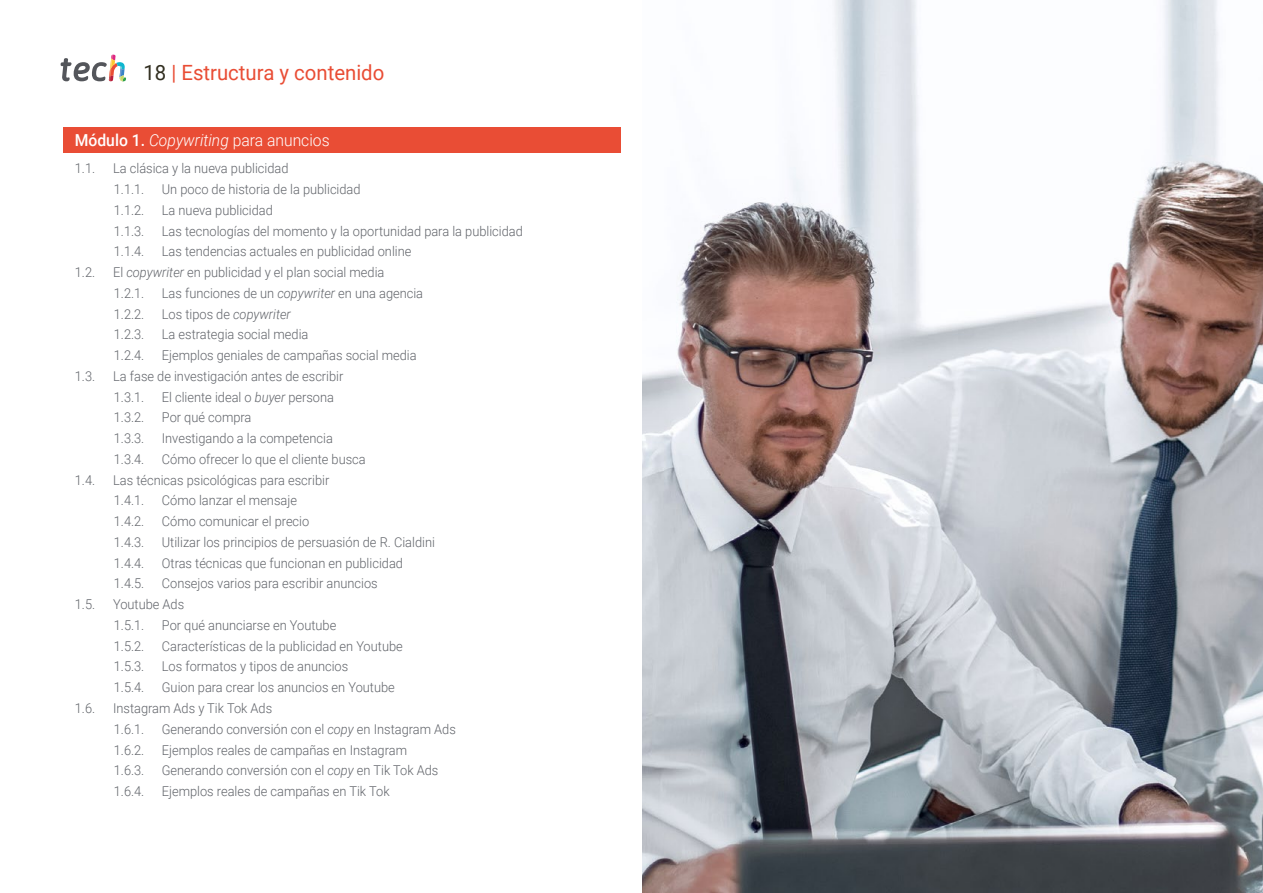
<style>
.page{position:relative;width:1263px;height:893px;background:#fff}
.page>*{position:absolute;margin:0;border:0;box-sizing:border-box;transform-origin:0 0}
.t1{font:21px "Roboto";color:#e94d35}
.t2{font:300 16.5px "Roboto";color:#fff;scale:.95 1}
.t3{font:300 13.5px/20.7px "Roboto";color:#61646a;scale:.95 1}
.s1{color:#312e20}
.s2{font-weight:500}
.s3{font-style:italic}
</style>
<div class="page">
<svg style="left:61px;top:55px;width:65px;height:27px"></svg>
<div style="left:64px;top:128px;width:557px;height:25px;background:#e94d35"></div>
<img style="left:642px;top:0;width:621px;height:893px">
<h1 class="t1" style="left:144px;top:57px;width:242px"><span class="s1">18</span> | Estructura y contenido</h1>
<p class="t2" style="left:75px;top:129px;width:270px"><span class="s2">Módulo 1.</span> <span class="s3">Copywriting</span> para anuncios</p>
<p class="t3" style="left:75px;top:158px;width:23px">1.1.</p>
<p class="t3" style="left:113px;top:158px;width:186px">La clásica y la nueva publicidad<br>1.1.1.</p>
<p class="t3" style="left:162px;top:179px;width:211px">Un poco de historia de la publicidad</p>
<p class="t3" style="left:114px;top:199px;width:34px">1.1.2.</p>
<p class="t3" style="left:162px;top:199px;width:118px">La nueva publicidad</p>
<p class="t3" style="left:114px;top:220px;width:34px">1.1.3.</p>
<p class="t3" style="left:162px;top:220px;width:381px">Las tecnologías del momento y la oportunidad para la publicidad</p>
<p class="t3" style="left:114px;top:241px;width:34px">1.1.4.</p>
<p class="t3" style="left:162px;top:241px;width:264px">Las tendencias actuales en publicidad online</p>
<p class="t3" style="left:75px;top:262px;width:23px">1.2.</p>
<p class="t3" style="left:113px;top:262px;width:287px">El <span class="s3">copywriter</span> en publicidad y el plan social media<br>1.2.1.</p>
<p class="t3" style="left:162px;top:282px;width:277px">Las funciones de un <span class="s3">copywriter</span> en una agencia</p>
<p class="t3" style="left:114px;top:303px;width:34px">1.2.2.</p>
<p class="t3" style="left:162px;top:303px;width:137px">Los tipos de <span class="s3">copywriter</span></p>
<p class="t3" style="left:114px;top:324px;width:34px">1.2.3.</p>
<p class="t3" style="left:162px;top:324px;width:156px">La estrategia social media</p>
<p class="t3" style="left:114px;top:345px;width:34px">1.2.4.</p>
<p class="t3" style="left:162px;top:345px;width:270px">Ejemplos geniales de campañas social media</p>
<p class="t3" style="left:75px;top:365px;width:23px">1.3.</p>
<p class="t3" style="left:113px;top:365px;width:244px">La fase de investigación antes de escribir<br>1.3.1.</p>
<p class="t3" style="left:162px;top:386px;width:183px">El cliente ideal o <span class="s3">buyer</span> persona</p>
<p class="t3" style="left:114px;top:407px;width:34px">1.3.2.</p>
<p class="t3" style="left:162px;top:407px;width:96px">Por qué compra</p>
<p class="t3" style="left:114px;top:428px;width:34px">1.3.3.</p>
<p class="t3" style="left:162px;top:428px;width:181px">Investigando a la competencia</p>
<p class="t3" style="left:114px;top:448px;width:34px">1.3.4.</p>
<p class="t3" style="left:162px;top:448px;width:216px">Cómo ofrecer lo que el cliente busca</p>
<p class="t3" style="left:75px;top:469px;width:23px">1.4.</p>
<p class="t3" style="left:113px;top:469px;width:229px">Las técnicas psicológicas para escribir<br>1.4.1.</p>
<p class="t3" style="left:162px;top:490px;width:144px">Cómo lanzar el mensaje</p>
<p class="t3" style="left:114px;top:511px;width:34px">1.4.2.</p>
<p class="t3" style="left:162px;top:511px;width:157px">Cómo comunicar el precio</p>
<p class="t3" style="left:114px;top:531px;width:34px">1.4.3.</p>
<p class="t3" style="left:162px;top:531px;width:289px">Utilizar los principios de persuasión de R. Cialdini</p>
<p class="t3" style="left:114px;top:552px;width:34px">1.4.4.</p>
<p class="t3" style="left:162px;top:552px;width:255px">Otras técnicas que funcionan en publicidad</p>
<p class="t3" style="left:114px;top:573px;width:34px">1.4.5.</p>
<p class="t3" style="left:162px;top:573px;width:229px">Consejos varios para escribir anuncios</p>
<p class="t3" style="left:75px;top:594px;width:23px">1.5.</p>
<p class="t3" style="left:113px;top:594px;width:76px">Youtube Ads<br>1.5.1.</p>
<p class="t3" style="left:162px;top:614px;width:185px">Por qué anunciarse en Youtube</p>
<p class="t3" style="left:114px;top:635px;width:34px">1.5.2.</p>
<p class="t3" style="left:162px;top:635px;width:255px">Características de la publicidad en Youtube</p>
<p class="t3" style="left:114px;top:656px;width:34px">1.5.3.</p>
<p class="t3" style="left:162px;top:656px;width:198px">Los formatos y tipos de anuncios</p>
<p class="t3" style="left:114px;top:677px;width:34px">1.5.4.</p>
<p class="t3" style="left:162px;top:677px;width:247px">Guion para crear los anuncios en Youtube</p>
<p class="t3" style="left:75px;top:697px;width:23px">1.6.</p>
<p class="t3" style="left:113px;top:697px;width:169px">Instagram Ads y Tik Tok Ads<br>1.6.1.</p>
<p class="t3" style="left:162px;top:718px;width:311px">Generando conversión con el <span class="s3">copy</span> en Instagram Ads</p>
<p class="t3" style="left:114px;top:739px;width:34px">1.6.2.</p>
<p class="t3" style="left:162px;top:739px;width:260px">Ejemplos reales de campañas en Instagram</p>
<p class="t3" style="left:114px;top:760px;width:34px">1.6.3.</p>
<p class="t3" style="left:162px;top:760px;width:293px">Generando conversión con el <span class="s3">copy</span> en Tik Tok Ads</p>
<p class="t3" style="left:114px;top:780px;width:34px">1.6.4.</p>
<p class="t3" style="left:162px;top:780px;width:241px">Ejemplos reales de campañas en Tik Tok</p>
</div>
